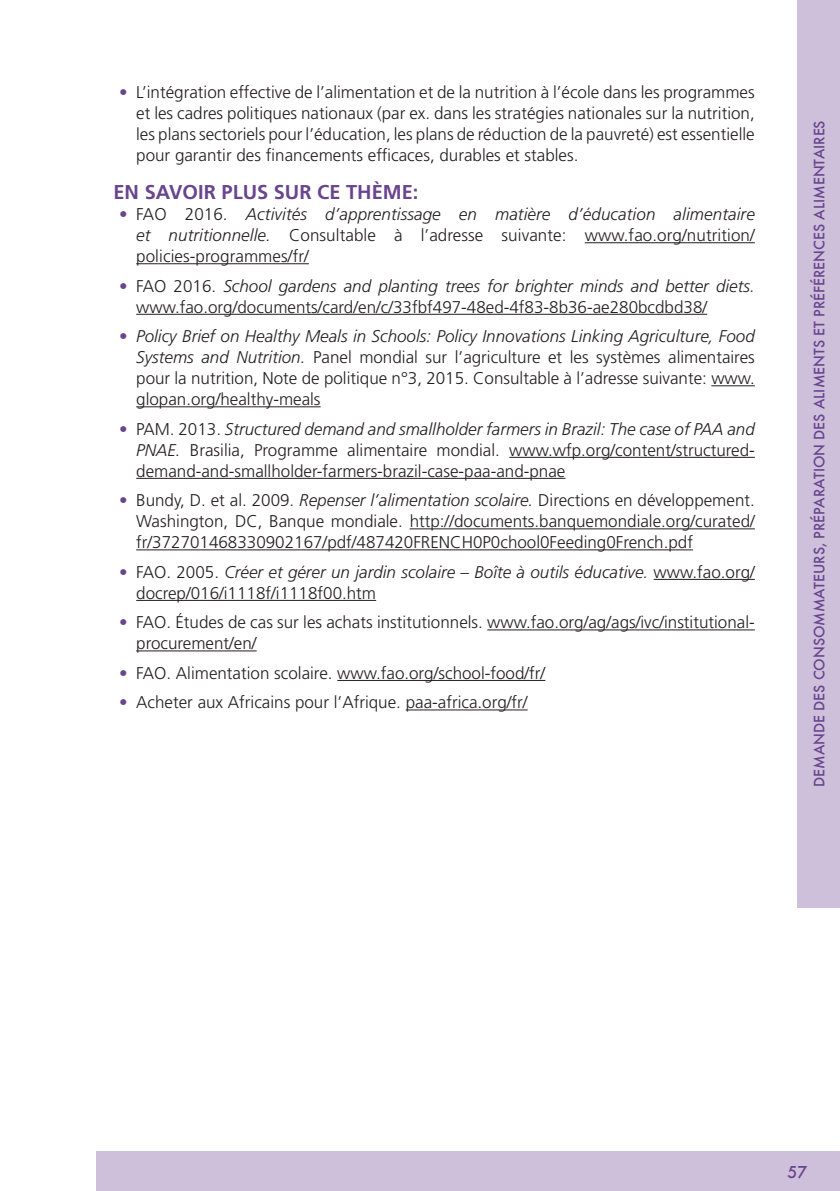
<style>
.page{position:relative;width:840px;height:1191px;background:#fff}
.page>*{position:absolute;margin:0;border:0;box-sizing:border-box;transform-origin:0 0}
.TITOLO_03{font:700 20px "Frutiger LT Std";color:#69458e}
.t1{font:300 17px/21px "Frutiger LT Std";color:#231f20;text-align:justify}
.t2{font:500 16px "Futura";color:#69458e}
.t3{font:500 14px "Futura";color:#69458e}
.s1{color:#69458e}
.s2{font-style:italic}
</style>
<div class="page">
<div style="left:96px;top:1151px;width:743px;height:40px;background:#cebfdb"></div>
<div style="left:797px;top:0;width:42px;height:907px;background:#cebfdb"></div>
<hr style="left:584px;top:242px;width:170px;height:1px;background:#231f20">
<hr style="left:136px;top:263px;width:173px;height:1px;background:#231f20">
<hr style="left:136px;top:314px;width:570px;height:1px;background:#231f20">
<hr style="left:711px;top:385px;width:43px;height:1px;background:#231f20">
<hr style="left:136px;top:406px;width:184px;height:1px;background:#231f20">
<hr style="left:509px;top:457px;width:245px;height:1px;background:#231f20">
<hr style="left:136px;top:478px;width:429px;height:1px;background:#231f20">
<hr style="left:409px;top:528px;width:345px;height:1px;background:#231f20">
<hr style="left:136px;top:549px;width:556px;height:1px;background:#231f20">
<hr style="left:653px;top:579px;width:101px;height:1px;background:#231f20">
<hr style="left:136px;top:600px;width:240px;height:1px;background:#231f20">
<hr style="left:487px;top:629px;width:267px;height:1px;background:#231f20">
<hr style="left:136px;top:650px;width:120px;height:1px;background:#231f20">
<hr style="left:337px;top:680px;width:208px;height:1px;background:#231f20">
<hr style="left:405px;top:709px;width:122px;height:1px;background:#231f20">
<p class="t1" style="left:136px;top:82px;width:619px;text-indent:-17px"><span class="s1">•</span> L’intégration effective de l’alimentation et de la nutrition à l’école dans les programmes et les cadres politiques nationaux (par ex. dans les stratégies nationales sur la nutrition, les plans sectoriels pour l’éducation, les plans de réduction de la pauvreté) est essentielle pour garantir des financements efficaces, durables et stables.</p>
<p class="TITOLO_03" style="left:113px;top:180px;width:306px">EN SAVOIR PLUS SUR CE THÈME:</p>
<p class="t1" style="left:136px;top:204px;width:619px;text-indent:-17px"><span class="s1">•</span> FAO 2016. <span class="s2">Activités d’apprentissage en matière d’éducation alimentaire et nutritionnelle.</span> Consultable à l’adresse suivante: www.fao.org/nutrition/ policies-programmes/fr/</p>
<p class="t1" style="left:136px;top:275px;width:619px;text-indent:-17px"><span class="s1">•</span> FAO 2016. <span class="s2">School gardens and planting trees for brighter minds and better diets. </span>www.fao.org/documents/card/en/c/33fbf497-48ed-4f83-8b36-ae280bcdbd38/</p>
<p class="t1" style="left:136px;top:326px;width:619px;text-indent:-17px"><span class="s1">•</span> <span class="s2">Policy Brief on Healthy Meals in Schools: Policy Innovations Linking Agriculture, Food Systems and Nutrition.</span> Panel mondial sur l’agriculture et les systèmes alimentaires pour la nutrition, Note de politique n°3, 2015. Consultable à l’adresse suivante: www. glopan.org/healthy-meals</p>
<p class="t1" style="left:136px;top:418px;width:619px;text-indent:-17px"><span class="s1">•</span> PAM. 2013. <span class="s2">Structured demand and smallholder farmers in Brazil: The case of PAA and PNAE.</span> Brasilia, Programme alimentaire mondial. www.wfp.org/content/structured&shy;demand-and-smallholder-farmers-brazil-case-paa-and-pnae</p>
<p class="t1" style="left:136px;top:490px;width:619px;text-indent:-17px"><span class="s1">•</span> Bundy, D. et al. 2009. <span class="s2">Repenser l’alimentation scolaire.</span> Directions en développement.<br>Washington, DC, Banque mondiale. http://documents.banquemondiale.org/curated/ fr/372701468330902167/pdf/487420FRENCH0P0chool0Feeding0French.pdf</p>
<p class="t1" style="left:136px;top:561px;width:619px;text-indent:-17px"><span class="s1">•</span> FAO. 2005. <span class="s2">Créer et gérer un jardin scolaire – Boîte à outils éducative.</span> www.fao.org/ docrep/016/i1118f/i1118f00.htm</p>
<p class="t1" style="left:136px;top:612px;width:619px;text-indent:-17px"><span class="s1">•</span> FAO. Études de cas sur les achats institutionnels. www.fao.org/ag/ags/ivc/institutional&shy;procurement/en/</p>
<p class="t1" style="left:119px;top:662px;width:427px"><span class="s1">•</span> FAO. Alimentation scolaire. www.fao.org/school-food/fr/</p>
<p class="t1" style="left:119px;top:692px;width:410px"><span class="s1">•</span> Acheter aux Africains pour l’Afrique. paa-africa.org/fr/</p>
<p class="t3" style="left:809px;top:787px;width:668px;rotate:-90deg">DEMANDE DES CONSOMMATEURS, PRÉPARATION DES ALIMENTS ET PRÉFÉRENCES ALIMENTAIRES</p>
<p class="t2" style="left:787px;top:1160px;width:22px">57</p>
</div>
